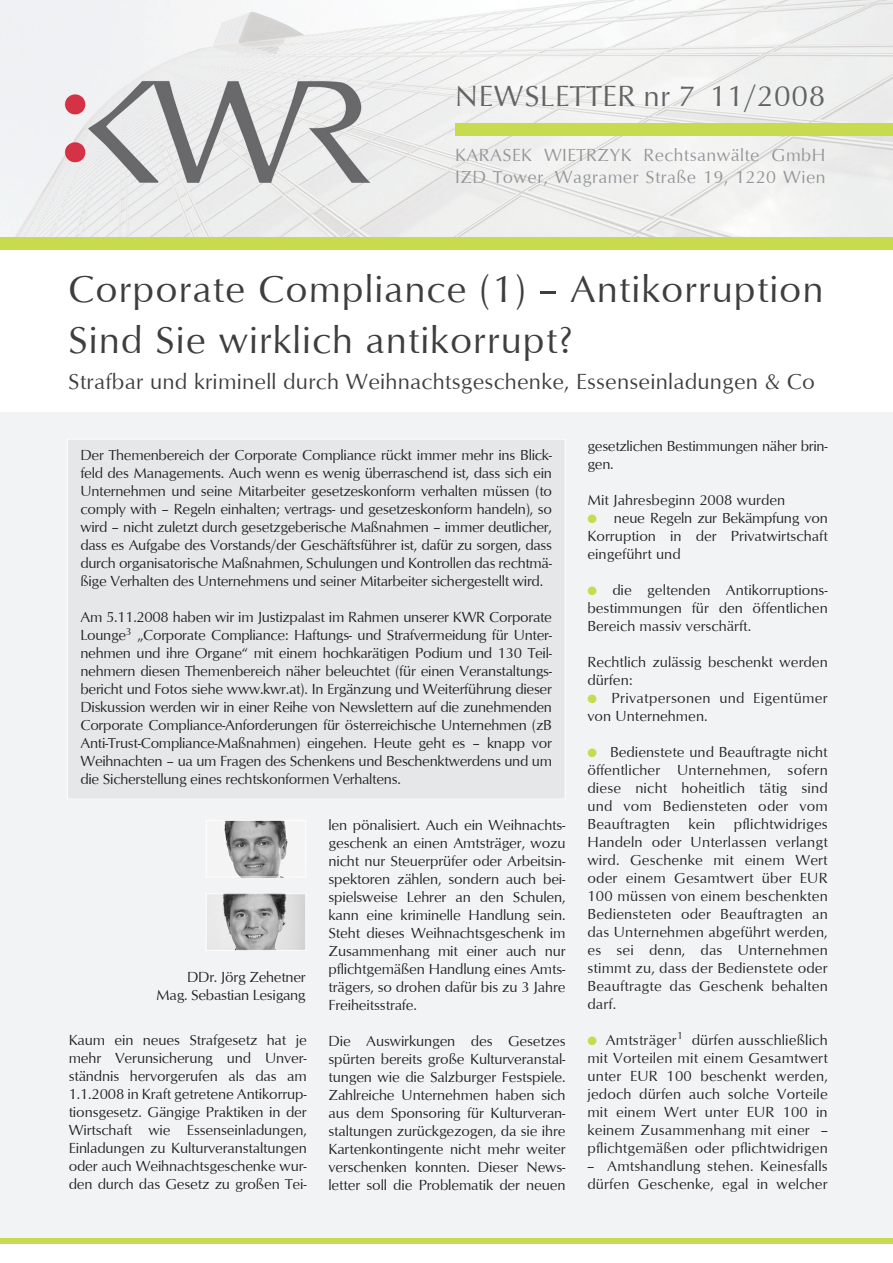
<style>
.page{position:relative;width:893px;height:1263px;background:#fff}
.page>*{position:absolute;margin:0;border:0;box-sizing:border-box;transform-origin:0 0}
.t1{font:39px "Optimum";letter-spacing:.025em;color:#3e3e3f}
.t2{font:30px "Optimum";letter-spacing:.025em;color:#636366}
.t3{font:22.5px "Optimum";letter-spacing:.01em;color:#3e3e3f}
.t4{font:18px "Optimum";letter-spacing:.025em;color:#939598}
.t5{font:15px/18px "Optimum";color:#231f20;text-align:justify}
.t6{font:15px/18px "Optimum";letter-spacing:-.02em;color:#231f20}
.t7{font:15px/18px "Optimum";color:#231f20;scale:2 1}
.t8{font:15px/18px "Optimum";letter-spacing:.02em;color:#231f20}
.s1{color:#c8db4f}
</style>
<div class="page">
<img style="left:1px;top:0;width:892px;height:237px">
<div style="left:0;top:412px;width:893px;height:829px;background:#f2f3f4"></div>
<div style="left:1px;top:237px;width:892px;height:13px;background:#c8db4f"></div>
<div style="left:455px;top:123px;width:438px;height:13px;background:#c8db4f"></div>
<div style="left:0;top:1239px;width:893px;height:5px;background:#c8db4f"></div>
<img style="left:224px;top:822px;width:64px;height:53px">
<div style="left:206px;top:820px;width:100px;height:57px;border:1px solid #fff"></div>
<div style="left:67px;top:439px;width:498px;height:360px;background:#e6e7e9"></div>
<img style="left:208px;top:895px;width:96px;height:54px">
<div style="left:206px;top:893px;width:100px;height:58px;border:1px solid #fff"></div>
<p class="t2" style="left:455px;top:78px;width:372px">NEWSLETTER nr 7 11/2008</p>
<p class="t4" style="left:455px;top:144px;width:372px">KARASEK WIETRZYK Rechtsanwälte GmbH</p>
<p class="t4" style="left:455px;top:167px;width:372px">IZD Tower, Wagramer Straße 19, 1220 Wien</p>
<p class="t1" style="left:68px;top:266px;width:757px">Corporate Compliance (1) - Antikorruption</p>
<p class="t1" style="left:68px;top:317px;width:506px">Sind Sie wirklich antikorrupt?</p>
<p class="t3" style="left:68px;top:368px;width:749px">Strafbar und kriminell durch Weihnachtsgeschenke, Essenseinladungen &amp; Co</p>
<p class="t5" style="left:80px;top:445px;width:473px">Der Themenbereich der Corporate Compliance rückt immer mehr ins Blick&shy;feld des Managements. Auch wenn es wenig überraschend ist, dass sich ein Unternehmen und seine Mitarbeiter gesetzeskonform verhalten müssen (to comply with – Regeln einhalten; vertrags- und gesetzeskonform handeln), so wird – nicht zuletzt durch gesetzgeberische Maßnahmen – immer deutlicher, dass es Aufgabe des Vorstands/der Geschäftsführer ist, dafür zu sorgen, dass durch organisatorische Maßnahmen, Schulungen und Kontrollen das rechtmä&shy;ßige Verhalten des Unternehmens und seiner Mitarbeiter sichergestellt wird.</p>
<p class="t5" style="left:80px;top:607px;width:473px">Am 5.11.2008 haben wir im Justizpalast im Rahmen unserer KWR Corporate Lounge<sup>3</sup> „Corporate Compliance: Haftungs- und Strafvermeidung für Unter&shy;nehmen und ihre Organe“ mit einem hochkarätigen Podium und 130 Teil&shy;nehmern diesen Themenbereich näher beleuchtet (für einen Veranstaltungs&shy;bericht und Fotos siehe www.kwr.at). In Ergänzung und Weiterführung dieser Diskussion werden wir in einer Reihe von Newslettern auf die zunehmenden Corporate Compliance-Anforderungen für österreichische Unternehmen (zB Anti-Trust-Compliance-Maßnahmen) eingehen. Heute geht es – knapp vor Weihnachten – ua um Fragen des Schenkens und Beschenktwerdens und um die Sicherstellung eines rechtskonformen Verhaltens.</p>
<p class="t6" style="left:187px;top:968px;width:120px">DDr. Jörg Zehetner</p>
<p class="t6" style="left:156px;top:986px;width:151px">Mag. Sebastian Lesigang</p>
<p class="t5" style="left:69px;top:1031px;width:240px">Kaum ein neues Strafgesetz hat je mehr Verunsicherung und Unver&shy;ständnis hervorgerufen als das am 1.1.2008 in Kraft getretene Antikorrup&shy;tionsgesetz. Gängige Praktiken in der Wirtschaft wie Essenseinladungen, Einladungen zu Kulturveranstaltungen oder auch Weihnachtsgeschenke wur&shy;den durch das Gesetz zu großen Tei-</p>
<p class="t5" style="left:328px;top:815px;width:239px">len pönalisiert. Auch ein Weihnachts&shy;geschenk an einen Amtsträger, wozu nicht nur Steuerprüfer oder Arbeitsin&shy;spektoren zählen, sondern auch bei&shy;spielsweise Lehrer an den Schulen, kann eine kriminelle Handlung sein.<br>Steht dieses Weihnachtsgeschenk im Zusammenhang mit einer auch nur pflichtgemäßen Handlung eines Amts&shy;trägers, so drohen dafür bis zu 3 Jahre Freiheitsstrafe.</p>
<p class="t5" style="left:328px;top:1031px;width:239px">Die Auswirkungen des Gesetzes spürten bereits große Kulturveranstal&shy;tungen wie die Salzburger Festspiele.<br>Zahlreiche Unternehmen haben sich aus dem Sponsoring für Kulturveran&shy;staltungen zurückgezogen, da sie ihre Kartenkontingente nicht mehr weiter verschenken konnten. Dieser News&shy;letter soll die Problematik der neuen</p>
<p class="t6" style="left:587px;top:437px;width:242px">gesetzlichen Bestimmungen näher brin&shy;gen.</p>
<p class="t5" style="left:587px;top:491px;width:199px">Mit Jahresbeginn 2008 wurden</p>
<p class="t5" style="left:587px;top:509px;width:242px"><span class="s1">●</span> neue Regeln zur Bekämpfung von Korruption in der Privatwirtschaft eingeführt und</p>
<p class="t5" style="left:587px;top:581px;width:242px"><span class="s1">●</span> die geltenden Antikorruptions&shy;bestimmungen für den öffentlichen Bereich massiv verschärft.</p>
<p class="t5" style="left:587px;top:653px;width:242px">Rechtlich zulässig beschenkt werden dürfen:</p>
<p class="t8" style="left:587px;top:689px;width:242px"><span class="s1">●</span> Privatpersonen und Eigentümer von Unternehmen.</p>
<p class="t5" style="left:587px;top:743px;width:242px"><span class="s1">●</span> Bedienstete und Beauftragte nicht öffentlicher Unternehmen, sofern diese nicht hoheitlich tätig sind und vom Bediensteten oder vom Beauftragten kein pflichtwidriges Handeln oder Unterlassen verlangt wird. Geschenke mit einem Wert oder einem Gesamtwert über EUR 100 müssen von einem beschenkten Bediensteten oder Beauftragten an das Unternehmen abgeführt werden, es sei denn, das Unternehmen stimmt zu, dass der Bedienstete oder Beauftragte das Geschenk behalten darf.</p>
<p class="t5" style="left:587px;top:1031px;width:242px"><span class="s1">●</span> Amtsträger<sup>1</sup> dürfen ausschließlich mit Vorteilen mit einem Gesamtwert unter EUR 100 beschenkt werden, jedoch dürfen auch solche Vorteile mit einem Wert unter EUR 100 in keinem Zusammenhang mit einer - pflichtgemäßen oder pflichtwidrigen</p>
<p class="t7" style="left:587px;top:1157px;width:122px">- Amtshandlung stehen. Keinesfalls dürfen Geschenke, egal in welcher</p>
</div>
